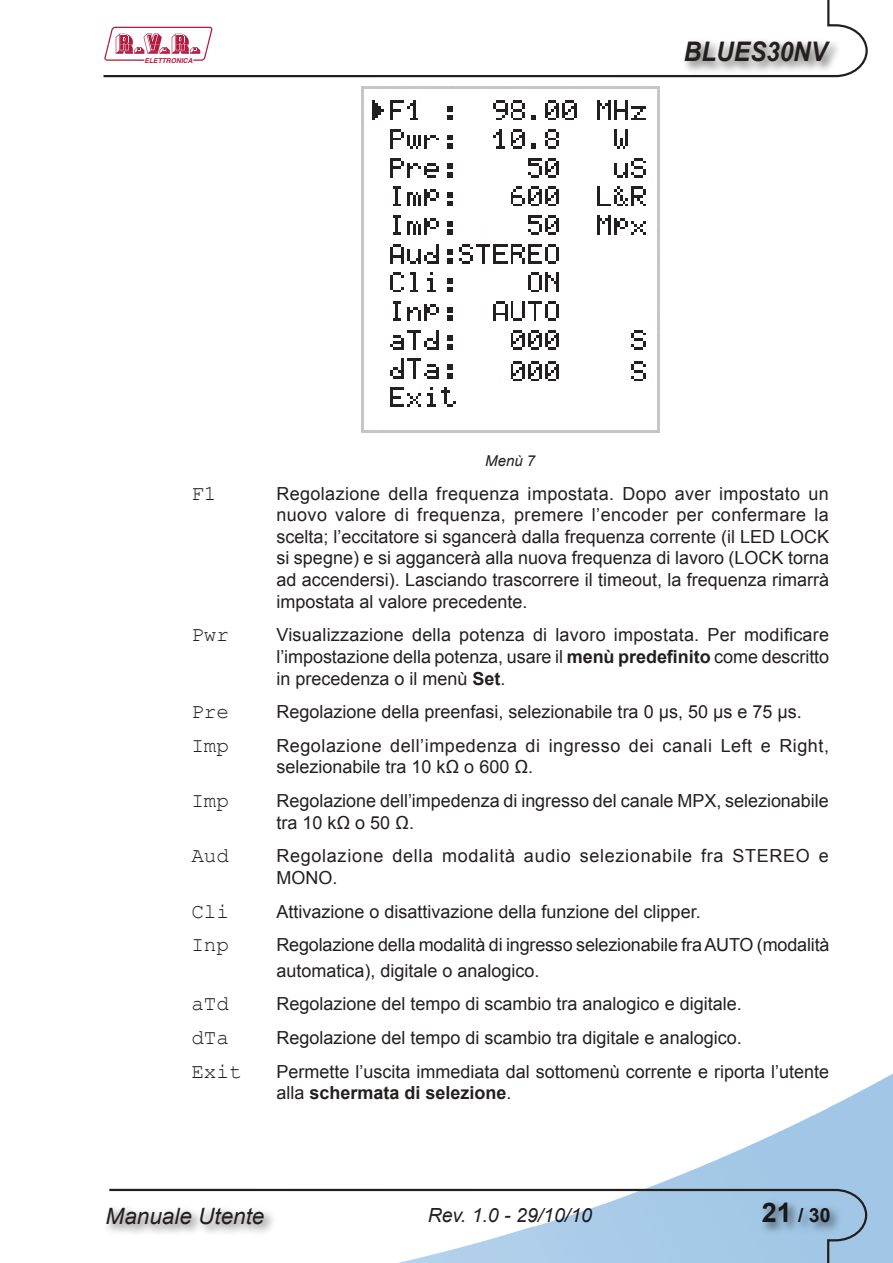
<style>
.page{position:relative;width:893px;height:1263px;background:#fff}
.page>*{position:absolute;margin:0;border:0;box-sizing:border-box;transform-origin:0 0}
.t1{font:italic 700 27px "Arial";color:#241f1f;scale:.9 1}
.t2{font:italic 22.5px "Arial";color:#241f1f}
.t3{font:21px "Courier New";color:#241f1f}
.t4{font:italic 19.5px "Arial";color:#241f1f}
.t5{font:700 19.5px "Arial";color:#241f1f}
.t6{font:18px/21.6px "Arial";color:#241f1f}
.t7{font:18px/21.6px "Arial";letter-spacing:.03em;color:#241f1f}
.t8{font:18px/21.6px "Arial";letter-spacing:.04em;color:#241f1f}
.t9{font:italic 15px "Arial";color:#241f1f}
.t10{font:italic 700 6.75px "Helvetica";color:#b21a3f}
.s1{font-weight:700}
.s2{font-size:27px}
</style>
<div class="page">
<img style="left:647px;top:1073px;width:246px;height:190px">
<svg style="left:103px;top:0;width:765px;height:78px"></svg>
<svg style="left:109px;top:1188px;width:759px;height:75px"></svg>
<div style="left:680px;top:36px;width:162px;height:39px;background:#241f1f;opacity:.75"></div>
<svg style="left:104px;top:27px;width:108px;height:34px"></svg>
<div style="left:759px;top:1198px;width:84px;height:38px;background:#241f1f;opacity:.75"></div>
<div style="left:102px;top:1204px;width:175px;height:34px;background:#241f1f;opacity:.75"></div>
<img style="left:361px;top:86px;width:298px;height:347px">
<p class="t10" style="left:144px;top:56px;width:50px">ELETTRONICA</p>
<h1 class="t1" style="left:684px;top:34px;width:161px">BLUES30NV</h1>
<p class="t9" style="left:485px;top:451px;width:52px">Menù 7</p>
<p class="t3" style="left:191px;top:480px;width:27px">F1</p>
<p class="t6" style="left:276px;top:483px;width:554px;text-align:justify">Regolazione della frequenza impostata. Dopo aver impostato un nuovo valore di frequenza, premere l’encoder per confermare la scelta; l’eccitatore si sgancerà dalla frequenza corrente (il LED LOCK si spegne) e si aggancerà alla nuova frequenza di lavoro (LOCK torna ad accendersi). Lasciando trascorrere il timeout, la frequenza rimarrà impostata al valore precedente.</p>
<p class="t3" style="left:191px;top:622px;width:39px">Pwr</p>
<p class="t6" style="left:276px;top:624px;width:554px;text-align:justify">Visualizzazione della potenza di lavoro impostata. Per modificare l’impostazione della potenza, usare il <span class="s1">menù predefinito</span> come descritto in precedenza o il menù <span class="s1">Set</span>.</p>
<p class="t3" style="left:191px;top:699px;width:39px">Pre</p>
<p class="t6" style="left:276px;top:701px;width:527px">Regolazione della preenfasi, selezionabile tra 0 µs, 50 µs e 75 µs.</p>
<p class="t3" style="left:191px;top:732px;width:39px">Imp</p>
<p class="t7" style="left:276px;top:735px;width:554px">Regolazione dell’impedenza di ingresso dei canali Left e Right, selezionabile tra 10 kΩ o 600 Ω.</p>
<p class="t3" style="left:191px;top:788px;width:39px">Imp</p>
<p class="t6" style="left:276px;top:790px;width:554px">Regolazione dell’impedenza di ingresso del canale MPX, selezionabile tra 10 kΩ o 50 Ω.</p>
<p class="t3" style="left:191px;top:843px;width:39px">Aud</p>
<p class="t8" style="left:276px;top:845px;width:554px">Regolazione della modalità audio selezionabile fra STEREO e<br>MONO.</p>
<p class="t3" style="left:191px;top:898px;width:39px">Cli</p>
<p class="t6" style="left:276px;top:901px;width:426px">Attivazione o disattivazione della funzione del clipper.</p>
<p class="t3" style="left:191px;top:932px;width:39px">Inp</p>
<p class="t6" style="left:276px;top:933px;width:555px;line-height:25.2px">Regolazione della modalità di ingresso selezionabile fra AUTO (modalità automatica), digitale o analogico.</p>
<p class="t3" style="left:191px;top:991px;width:39px">aTd</p>
<p class="t6" style="left:276px;top:993px;width:467px">Regolazione del tempo di scambio tra analogico e digitale.</p>
<p class="t3" style="left:191px;top:1024px;width:39px">dTa</p>
<p class="t6" style="left:276px;top:1027px;width:467px">Regolazione del tempo di scambio tra digitale e analogico.</p>
<p class="t3" style="left:191px;top:1058px;width:52px">Exit</p>
<p class="t6" style="left:276px;top:1061px;width:554px">Permette l’uscita immediata dal sottomenù corrente e riporta l’utente alla <span class="s1">schermata di selezione</span>.</p>
<p class="t2" style="left:106px;top:1202px;width:160px">Manuale Utente</p>
<p class="t4" style="left:428px;top:1203px;width:166px">Rev. 1.0 - 29/10/10</p>
<p class="t5" style="left:762px;top:1203px;width:70px"><span class="s2">21</span> / 30</p>
</div>
